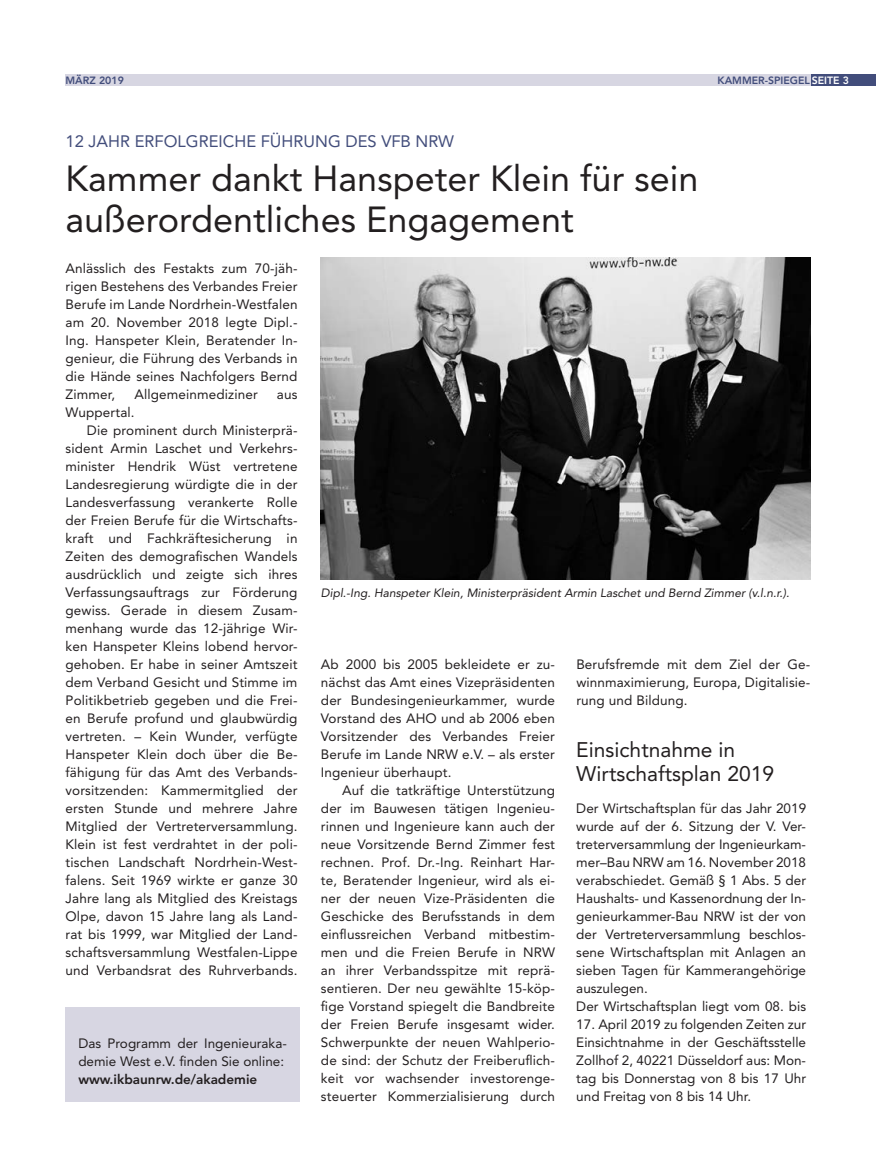
<style>
.page{position:relative;width:876px;height:1173px;background:#fff}
.page>*{position:absolute;margin:0;border:0;box-sizing:border-box;transform-origin:0 0}
.t1{font:36px/40.5px "Avenir LT Std";color:#231f20}
.t2{font:21px/24px "Avenir LT Std";color:#231f20}
.t3{font:16.5px "Avenir LT Std";color:#424d7b}
.t4{font:13.5px/18px "Avenir LT Std";letter-spacing:.01em;color:#231f20;text-align:justify}
.t5{font:800 13.5px "Avenir LT Std";color:#231f20}
.t6{font:italic 12px "Avenir LT Std";color:#231f20}
.t7{font:800 10.5px "Avenir LT Std";color:#424d7b}
.s1{color:#fff}
</style>
<div class="page">
<div style="left:809px;top:75px;width:66px;height:11px;background:#424d7b"></div>
<div style="left:65px;top:75px;width:745px;height:11px;background:#d7d6e2"></div>
<div style="left:66px;top:1007px;width:233px;height:94px;background:#d7d6e2"></div>
<img style="left:321px;top:257px;width:489px;height:322px">
<p class="t7" style="left:66px;top:74px;width:60px">MÄRZ 2019</p>
<p class="t7" style="left:717px;top:74px;width:133px">KAMMER-SPIEGEL <span class="s1">SEITE 3</span></p>
<p class="t3" style="left:66px;top:132px;width:390px">12 JAHR ERFOLGREICHE FÜHRUNG DES VFB NRW</p>
<h1 class="t1" style="left:66px;top:159px;width:634px">Kammer dankt Hanspeter Klein für sein außerordentliches Engagement</h1>
<p class="t4" style="left:66px;top:260px;width:233px">Anlässlich des Festakts zum 70-jäh&shy;rigen Bestehens des Verbandes Freier Berufe im Lande Nordrhein-Westfalen am 20. November 2018 legte Dipl.- Ing. Hanspeter Klein, Beratender In&shy;genieur, die Führung des Verbands in die Hände seines Nachfolgers Bernd Zimmer,</p>
<p class="t4" style="left:134px;top:386px;width:125px">Allgemeinmediziner</p>
<p class="t4" style="left:277px;top:386px;width:22px">aus</p>
<p class="t4" style="left:66px;top:404px;width:70px">Wuppertal.</p>
<p class="t4" style="left:87px;top:422px;width:212px">Die prominent durch Ministerprä-</p>
<p class="t4" style="left:66px;top:440px;width:233px">sident Armin Laschet und Verkehrs-</p>
<p class="t4" style="left:66px;top:458px;width:233px">minister Hendrik Wüst vertretene</p>
<p class="t4" style="left:66px;top:476px;width:233px">Landesregierung würdigte die in der</p>
<p class="t4" style="left:66px;top:494px;width:233px">Landesverfassung verankerte Rolle</p>
<p class="t4" style="left:66px;top:512px;width:233px">der Freien Berufe für die Wirtschafts-</p>
<p class="t4" style="left:66px;top:530px;width:233px">kraft und Fachkräftesicherung in</p>
<p class="t4" style="left:66px;top:548px;width:233px">Zeiten des demografischen Wandels</p>
<p class="t4" style="left:66px;top:566px;width:233px">ausdrücklich und zeigte sich ihres</p>
<p class="t4" style="left:66px;top:584px;width:233px">Verfassungsauftrags zur Förderung</p>
<p class="t4" style="left:66px;top:602px;width:233px">gewiss. Gerade in diesem Zusam-</p>
<p class="t4" style="left:66px;top:620px;width:233px">menhang wurde das 12-jährige Wir-</p>
<p class="t4" style="left:66px;top:638px;width:233px">ken Hanspeter Kleins lobend hervor-</p>
<p class="t4" style="left:66px;top:656px;width:233px">gehoben. Er habe in seiner Amtszeit</p>
<p class="t4" style="left:66px;top:674px;width:233px">dem Verband Gesicht und Stimme im</p>
<p class="t4" style="left:66px;top:692px;width:233px">Politikbetrieb gegeben und die Frei-</p>
<p class="t4" style="left:66px;top:710px;width:233px">en Berufe profund und glaubwürdig</p>
<p class="t4" style="left:66px;top:728px;width:233px">vertreten. – Kein Wunder, verfügte</p>
<p class="t4" style="left:66px;top:746px;width:233px">Hanspeter Klein doch über die Be-</p>
<p class="t4" style="left:66px;top:764px;width:233px">fähigung für das Amt des Verbands-</p>
<p class="t4" style="left:66px;top:782px;width:233px">vorsitzenden: Kammermitglied der</p>
<p class="t4" style="left:66px;top:800px;width:233px">ersten Stunde und mehrere Jahre</p>
<p class="t4" style="left:66px;top:818px;width:233px">Mitglied der Vertreterversammlung.</p>
<p class="t4" style="left:66px;top:836px;width:233px">Klein ist fest verdrahtet in der poli-</p>
<p class="t4" style="left:66px;top:854px;width:233px">tischen Landschaft Nordrhein-West-</p>
<p class="t4" style="left:66px;top:872px;width:233px">falens. Seit 1969 wirkte er ganze 30</p>
<p class="t4" style="left:66px;top:890px;width:233px">Jahre lang als Mitglied des Kreistags</p>
<p class="t4" style="left:66px;top:908px;width:233px">Olpe, davon 15 Jahre lang als Land-</p>
<p class="t4" style="left:66px;top:926px;width:233px">rat bis 1999, war Mitglied der Land-</p>
<p class="t4" style="left:66px;top:944px;width:233px">schaftsversammlung Westfalen-Lippe</p>
<p class="t4" style="left:66px;top:962px;width:233px">und Verbandsrat des Ruhrverbands.</p>
<p class="t4" style="left:78px;top:1034px;width:210px">Das Programm der Ingenieuraka&shy;demie West e.V. finden Sie online:</p>
<p class="t5" style="left:78px;top:1071px;width:180px">www.ikbaunrw.de/akademie</p>
<p class="t6" style="left:321px;top:586px;width:470px">Dipl.-Ing. Hanspeter Klein, Ministerpräsident Armin Laschet und Bernd Zimmer (v.l.n.r.).</p>
<p class="t4" style="left:321px;top:656px;width:235px">Ab 2000 bis 2005 bekleidete er zu&shy;nächst das Amt eines Vizepräsidenten der Bundesingenieurkammer, wurde Vorstand des AHO und ab 2006 eben Vorsitzender des Verbandes Freier Berufe im Lande NRW e.V. – als erster Ingenieur überhaupt.</p>
<p class="t4" style="left:321px;top:782px;width:235px;text-indent:21px">Auf die tatkräftige Unterstützung der im Bauwesen tätigen Ingenieu&shy;rinnen und Ingenieure kann auch der neue Vorsitzende Bernd Zimmer fest rechnen. Prof. Dr.-Ing. Reinhart Har&shy;te, Beratender Ingenieur, wird als ei&shy;ner der neuen Vize-Präsidenten die Geschicke des Berufsstands in dem einflussreichen Verband mitbestim&shy;men und die Freien Berufe in NRW an ihrer Verbandsspitze mit reprä&shy;sentieren. Der neu gewählte 15-köp&shy;fige Vorstand spiegelt die Bandbreite der Freien Berufe insgesamt wider.<br>Schwerpunkte der neuen Wahlperio&shy;de sind: der Schutz der Freiberuflich&shy;keit vor wachsender investorenge&shy;steuerter Kommerzialisierung durch</p>
<p class="t4" style="left:576px;top:655px;width:235px">Berufsfremde mit dem Ziel der Ge&shy;winnmaximierung, Europa, Digitalisie&shy;rung und Bildung.</p>
<h2 class="t2" style="left:576px;top:738px;width:199px">Einsichtnahme in<br>Wirtschaftsplan 2019</h2>
<p class="t4" style="left:576px;top:800px;width:231px;text-align:left">Der Wirtschaftsplan für das Jahr 2019 wurde auf der 6. Sitzung der V. Ver&shy;treterversammlung der Ingenieurkam&shy;mer–Bau NRW am 16. November 2018 verabschiedet. Gemäß § 1 Abs. 5 der Haushalts- und Kassenordnung der In&shy;genieurkammer-Bau NRW ist der von der Vertreterversammlung beschlos&shy;sene Wirtschaftsplan mit Anlagen an sieben Tagen für Kammerangehörige auszulegen.<br>Der Wirtschaftsplan liegt vom 08. bis</p>
<p class="t4" style="left:576px;top:1016px;width:231px">17. April 2019 zu folgenden Zeiten zur Einsichtnahme in der Geschäftsstelle Zollhof 2, 40221 Düsseldorf aus: Mon&shy;tag bis Donnerstag von 8 bis 17 Uhr und Freitag von 8 bis 14 Uhr.</p>
</div>
